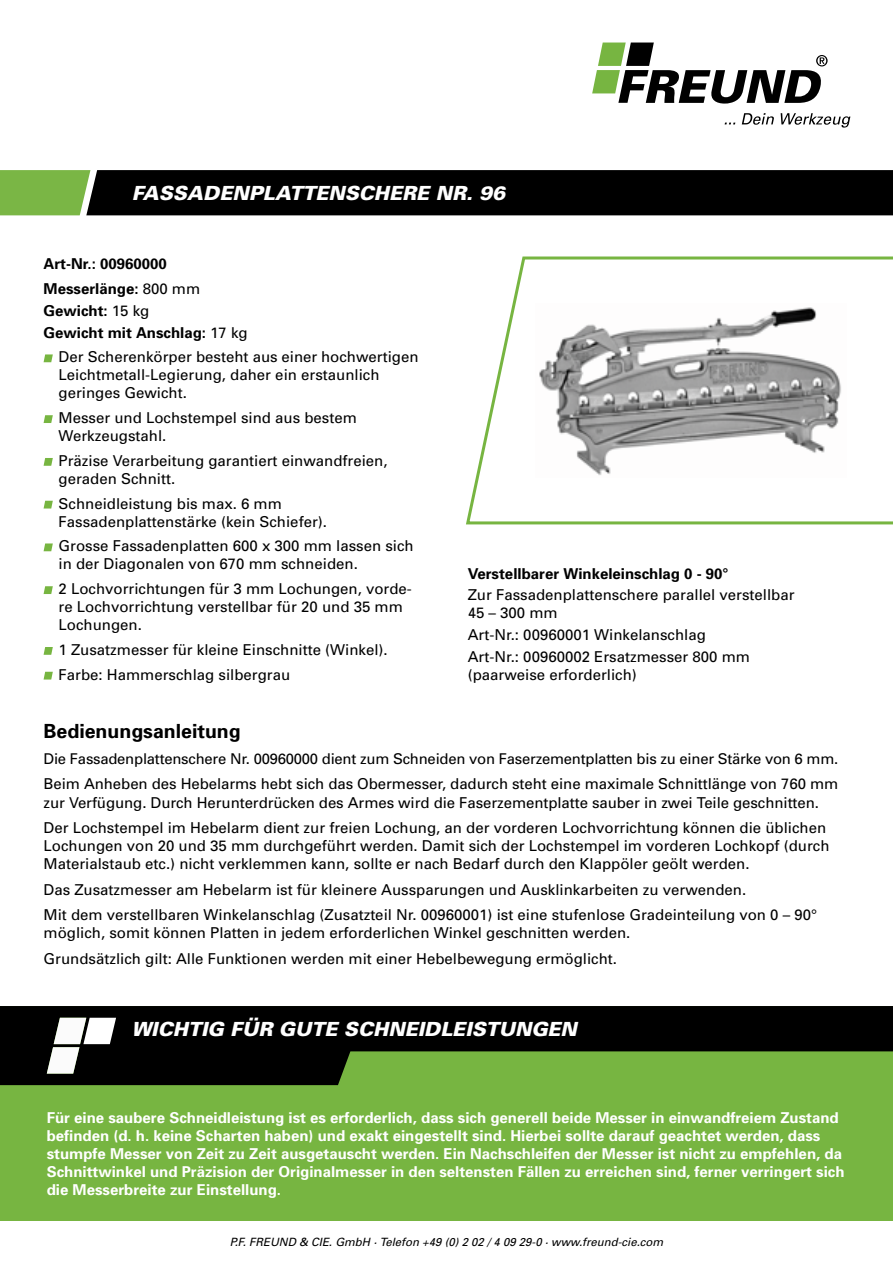
<style>
.page{position:relative;width:893px;height:1263px;background:#fff}
.page>*{position:absolute;margin:0;border:0;box-sizing:border-box;transform-origin:0 0}
.t1{font:italic 900 19.5px "Univers";color:#fff}
.t2{font:700 19.5px "Univers";color:#000}
.t3{font:15px/18px "Univers";color:#000}
.t4{font:700 15px/18px "Univers";color:#fff}
.t5{font:700 15px/25.5px "Univers";color:#000}
.t6{font:14.85px "Univers";letter-spacing:-.015em;color:#000}
.t7{font:italic 11.4px "Univers";color:#000}
.s1{font-weight:400}
</style>
<div class="page">
<div style="left:0;top:1006px;width:893px;height:214px;background:#77b541"></div>
<svg style="left:592px;top:43px;width:236px;height:61px"></svg>
<svg style="left:742px;top:113px;width:32px;height:12px"></svg>
<svg style="left:781px;top:113px;width:69px;height:15px"></svg>
<svg style="left:44px;top:354px;width:9px;height:8px"></svg>
<svg style="left:44px;top:415px;width:9px;height:8px"></svg>
<svg style="left:44px;top:458px;width:9px;height:8px"></svg>
<svg style="left:44px;top:501px;width:9px;height:7px"></svg>
<svg style="left:44px;top:543px;width:9px;height:8px"></svg>
<svg style="left:44px;top:586px;width:9px;height:8px"></svg>
<svg style="left:44px;top:647px;width:9px;height:8px"></svg>
<svg style="left:44px;top:672px;width:9px;height:7px"></svg>
<svg style="left:466px;top:256px;width:427px;height:268px"></svg>
<svg style="left:0;top:170px;width:893px;height:45px;background:#0e1308"></svg>
<svg style="left:0;top:1006px;width:893px;height:79px;fill:#000"></svg>
<svg style="left:47px;top:1018px;width:69px;height:55px;background:#8a8a89"></svg>
<h1 class="t1" style="left:132px;top:181px;width:375px">FASSADENPLATTENSCHERE NR. 96</h1>
<p class="t5" style="left:44px;top:250px;width:158px">Art-Nr.: 00960000<br>Messerlänge: <span class="s1">800 mm</span></p>
<p class="t5" style="left:44px;top:299px;width:206px;line-height:21.6px">Gewicht: <span class="s1">15 kg<br></span>Gewicht mit Anschlag: <span class="s1">17 kg</span></p>
<p class="t3" style="left:59px;top:348px;width:361px">Der Scherenkörper besteht aus einer hochwertigen<br>Leichtmetall-Legierung, daher ein erstaunlich geringes Gewicht.</p>
<p class="t3" style="left:59px;top:408px;width:300px">Messer und Lochstempel sind aus bestem<br>Werkzeugstahl.</p>
<p class="t3" style="left:59px;top:451px;width:331px">Präzise Verarbeitung garantiert einwandfreien, geraden Schnitt.</p>
<p class="t3" style="left:59px;top:494px;width:270px">Schneidleistung bis max. 6 mm<br>Fassadenplattenstärke (kein Schiefer).</p>
<p class="t3" style="left:59px;top:537px;width:357px">Grosse Fassadenplatten 600 x 300 mm lassen sich in der Diagonalen von 670 mm schneiden.</p>
<p class="t3" style="left:59px;top:579px;width:355px">2 Lochvorrichtungen für 3 mm Lochungen, vorde&shy;re Lochvorrichtung verstellbar für 20 und 35 mm<br>Lochungen.</p>
<p class="t3" style="left:59px;top:637px;width:331px;line-height:24.8px">1 Zusatzmesser für kleine Einschnitte (Winkel).<br>Farbe: Hammerschlag silbergrau</p>
<p class="t5" style="left:468px;top:560px;width:262px">Verstellbarer Winkeleinschlag 0 - 90°</p>
<p class="t3" style="left:468px;top:586px;width:328px">Zur Fassadenplattenschere parallel verstellbar<br>45 – 300 mm</p>
<p class="t3" style="left:468px;top:623px;width:284px;line-height:21.6px">Art-Nr.: 00960001 Winkelanschlag<br>Art-Nr.: 00960002 Ersatzmesser 800 mm</p>
<p class="t3" style="left:468px;top:665px;width:171px">(paarweise erforderlich)</p>
<h1 class="t2" style="left:44px;top:719px;width:199px">Bedienungsanleitung</h1>
<p class="t6" style="left:44px;top:749px;width:796px">Die Fassadenplattenschere Nr. 00960000 dient zum Schneiden von Faserzementplatten bis zu einer Stärke von 6 mm.</p>
<p class="t3" style="left:44px;top:775px;width:796px">Beim Anheben des Hebelarms hebt sich das Obermesser, dadurch steht eine maximale Schnittlänge von 760 mm zur Verfügung. Durch Herunterdrücken des Armes wird die Faserzementplatte sauber in zwei Teile geschnitten.</p>
<p class="t3" style="left:44px;top:818px;width:787px">Der Lochstempel im Hebelarm dient zur freien Lochung, an der vorderen Lochvorrichtung können die üblichen<br>Lochungen von 20 und 35 mm durchgeführt werden. Damit sich der Lochstempel im vorderen Lochkopf (durch<br>Materialstaub etc.) nicht verklemmen kann, sollte er nach Bedarf durch den Klappöler geölt werden.</p>
<p class="t3" style="left:44px;top:876px;width:775px;line-height:25.5px">Das Zusatzmesser am Hebelarm ist für kleinere Aussparungen und Ausklinkarbeiten zu verwenden.<br>Mit dem verstellbaren Winkelanschlag (Zusatzteil Nr. 00960001) ist eine stufenlose Gradeinteilung von 0 – 90°</p>
<p class="t3" style="left:44px;top:920px;width:588px;line-height:25.5px">möglich, somit können Platten in jedem erforderlichen Winkel geschnitten werden.<br>Grundsätzlich gilt: Alle Funktionen werden mit einer Hebelbewegung ermöglicht.</p>
<h1 class="t1" style="left:132px;top:1017px;width:447px">WICHTIG FÜR GUTE SCHNEIDLEISTUNGEN</h1>
<p class="t4" style="left:47px;top:1108px;width:799px">Für eine saubere Schneidleistung ist es erforderlich, dass sich generell beide Messer in einwandfreiem Zustand befinden (d. h. keine Scharten haben) und exakt eingestellt sind. Hierbei sollte darauf geachtet werden, dass stumpfe Messer von Zeit zu Zeit ausgetauscht werden. Ein Nachschleifen der Messer ist nicht zu empfehlen, da Schnittwinkel und Präzision der Originalmesser in den seltensten Fällen zu erreichen sind, ferner verringert sich die Messerbreite zur Einstellung.</p>
<p class="t7" style="left:230px;top:1235px;width:435px">P.F. FREUND &amp; CIE. GmbH · Telefon +49 (0) 2 02 / 4 09 29-0 · www.freund-cie.com</p>
</div>
